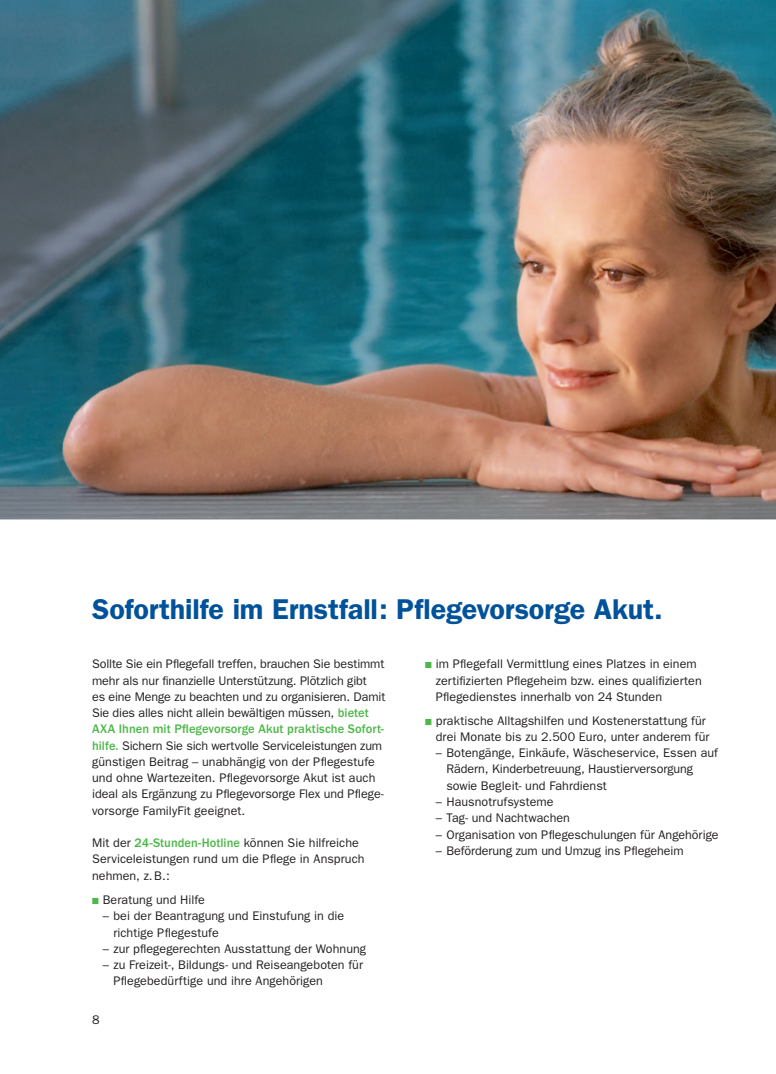
<style>
.page{position:relative;width:776px;height:1074px;background:#fff}
.page>*{position:absolute;margin:0;border:0;box-sizing:border-box;transform-origin:0 0}
.t1{font:600 28.75px "Franklin Gothic";letter-spacing:-.005em;color:#01529a}
.t2{font:12.5px/16.2px "Franklin Gothic";color:#231f20}
.t3{font:500 12.5px "Franklin Gothic AXA";color:#4cb848}
.s1{font-family:"Franklin Gothic AXA";font-weight:500;color:#4cb848}
.s2{color:#4cb848}
</style>
<div class="page">
<img style="left:0;top:0;width:776px;height:519px">
<h1 class="t1" style="left:92px;top:599px;width:572px">Soforthilfe im Ernstfall: Pflegevorsorge Akut.</h1>
<p class="t2" style="left:92px;top:657px;width:295px">Sollte Sie ein Pflegefall treffen, brauchen Sie bestimmt mehr als nur finanzielle Unterstützung. Plötzlich gibt<br>es eine Menge zu beachten und zu organisieren. Damit Sie dies alles nicht allein bewältigen müssen, <span class="s1">bietet</span></p>
<p class="t3" style="left:92px;top:724px;width:293px">AXA Ihnen mit Pflegevorsorge Akut praktische Sofort-</p>
<p class="t2" style="left:92px;top:738px;width:293px"><span class="s1">hilfe.</span> Sichern Sie sich wertvolle Serviceleistungen zum günstigen Beitrag – unabhängig von der Pflegestufe und ohne Wartezeiten. Pflegevorsorge Akut ist auch ideal als Ergänzung zu Pflegevorsorge Flex und Pflege&shy;vorsorge FamilyFit geeignet.</p>
<p class="t2" style="left:92px;top:836px;width:274px">Mit der <span class="s1">24-Stunden-Hotline</span> können Sie hilfreiche<br>Serviceleistungen rund um die Pflege in Anspruch nehmen, z. B.:</p>
<p class="t2" style="left:92px;top:892px;width:114px"><span class="s2">■</span> Beratung und Hilfe</p>
<p class="t2" style="left:113px;top:909px;width:232px;text-indent:-11px">– bei der Beantragung und Einstufung in die richtige Pflegestufe</p>
<p class="t2" style="left:103px;top:941px;width:265px">– zur pflegegerechten Ausstattung der Wohnung</p>
<p class="t2" style="left:113px;top:957px;width:251px;text-indent:-11px">– zu Freizeit-, Bildungs- und Reiseangeboten für<br>Pflegebedürftige und ihre Angehörigen</p>
<p class="t2" style="left:92px;top:1013px;width:9px">8</p>
<p class="t2" style="left:436px;top:657px;width:267px;text-indent:-11px"><span class="s2">■</span> im Pflegefall Vermittlung eines Platzes in einem zertifizierten Pflegeheim bzw. eines qualifizierten<br>Pflegedienstes innerhalb von 24 Stunden</p>
<p class="t2" style="left:425px;top:713px;width:286px;text-align:right"><span class="s2">■</span> praktische Alltagshilfen und Kostenerstattung für drei Monate bis zu 2.500 Euro, unter anderem für</p>
<p class="t2" style="left:446px;top:746px;width:273px;text-indent:-11px">– Botengänge, Einkäufe, Wäscheservice, Essen auf<br>Rädern, Kinderbetreuung, Haustierversorgung sowie Begleit- und Fahrdienst</p>
<p class="t2" style="left:436px;top:794px;width:119px">– Hausnotrufsysteme</p>
<p class="t2" style="left:436px;top:811px;width:136px">– Tag- und Nachtwachen</p>
<p class="t2" style="left:436px;top:827px;width:284px">– Organisation von Pflegeschulungen für Angehörige</p>
<p class="t2" style="left:436px;top:843px;width:249px">– Beförderung zum und Umzug ins Pflegeheim</p>
</div>
